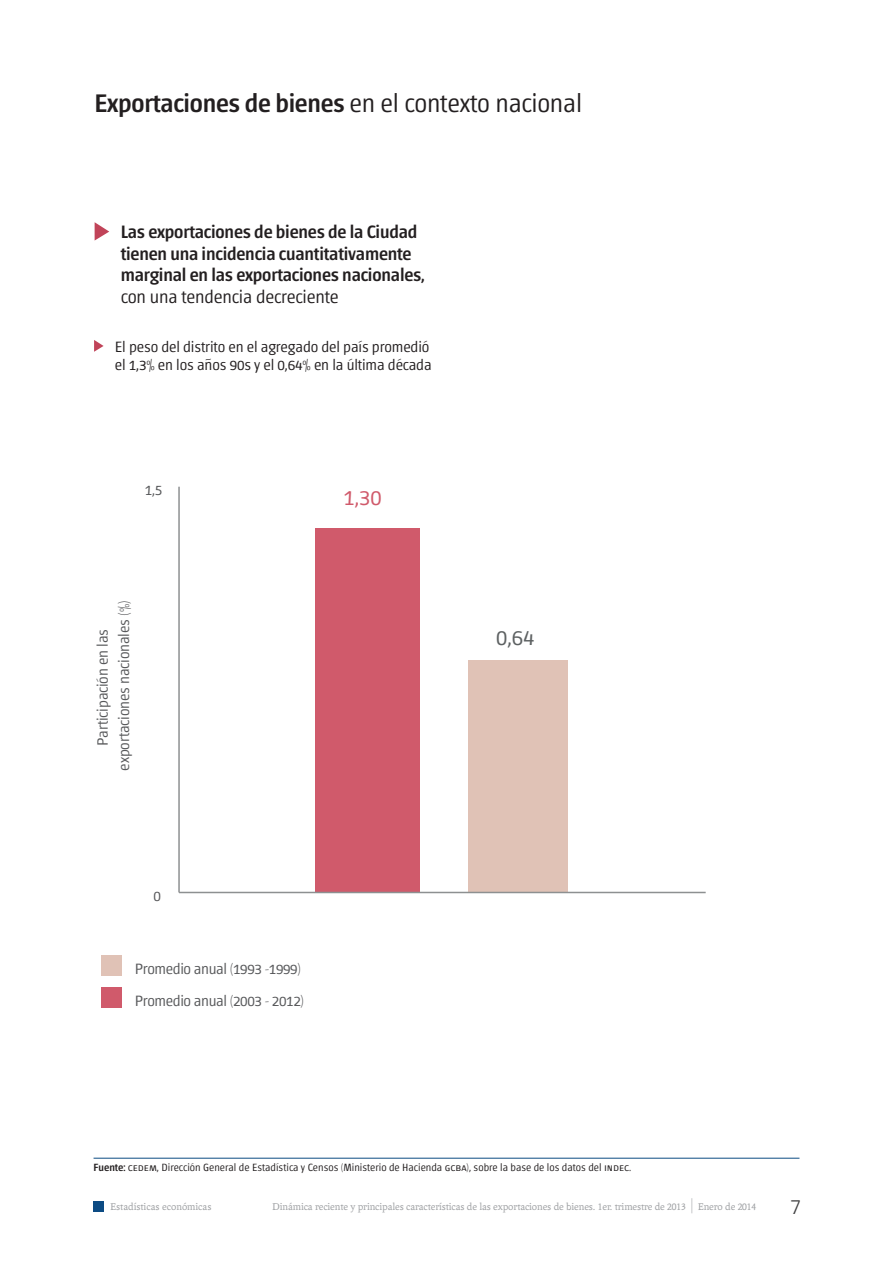
<style>
.page{position:relative;width:893px;height:1263px;background:#fff}
.page>*{position:absolute;margin:0;border:0;box-sizing:border-box;transform-origin:0 0}
.t1{font:500 25.5px "Chaco";letter-spacing:-.01em;color:#231f20}
.t2{font:300 22.5px "Chaco";color:#d05a6b}
.t3{font:300 22.5px "Chaco";color:#5d6162}
.t4{font:300 19.5px "Zurich BT";color:#3e3e3f}
.t5{font:500 18px/21.6px "Chaco";letter-spacing:-.01em;color:#231f20}
.t6{font:300 15px/21.5px "Chaco";letter-spacing:-.015em;color:#57585a;text-align:center}
.t7{font:300 15px/18px "Chaco";letter-spacing:-.01em;color:#231f20}
.t8{font:10.5px "Andralis ND Os F";letter-spacing:-.01em;color:#9d9fa2}
.Fuente{font:300 10.5px "Chaco";color:#231f20}
.s1{font-weight:300}
.s2{font-weight:500}
.s3{font-family:"Andralis NDSC"}
.s4{font-size:21px}
</style>
<div class="page">
<div style="left:94px;top:1201px;width:10px;height:10px;background:#0c4b83"></div>
<svg style="left:95px;top:222px;width:14px;height:19px"></svg>
<hr style="left:94px;top:1158px;width:705px;height:1px;background:#0c4b83">
<svg style="left:94px;top:340px;width:10px;height:12px"></svg>
<div style="left:102px;top:955px;width:20px;height:20px;background:#e0c2b6"></div>
<div style="left:102px;top:988px;width:20px;height:20px;background:#d05a6b"></div>
<div style="left:315px;top:528px;width:104px;height:364px;background:#d05a6b"></div>
<div style="left:468px;top:660px;width:99px;height:232px;background:#e0c2b6"></div>
<hr style="left:178px;top:487px;width:2px;height:405px;background:#8d9091">
<hr style="left:179px;top:892px;width:527px;height:1px;background:#8d9091">
<p class="t1" style="left:94px;top:91px;width:489px">Exportaciones de bienes <span class="s1">en el contexto nacional</span></p>
<p class="t5" style="left:121px;top:222px;width:306px">Las exportaciones de bienes de la Ciudad tienen una incidencia cuantitativamente marginal en las exportaciones nacionales, <span class="s1">con una tendencia decreciente</span></p>
<p class="t7" style="left:115px;top:339px;width:318px">El peso del distrito en el agregado del país promedió el 1,3% en los años 90s y el 0,64% en la última década</p>
<p class="t6" style="left:145px;top:480px;width:19px">1,5</p>
<p class="t6" style="left:93px;top:771px;width:171px;rotate:-90deg">Participación en las exportaciones nacionales (%)</p>
<p class="t2" style="left:343px;top:487px;width:40px">1,30</p>
<p class="t6" style="left:153px;top:886px;width:9px">0</p>
<p class="t6" style="left:135px;top:953px;width:171px;line-height:32.4px;text-align:left">Promedio anual (1993 -1999)<br>Promedio anual (2003 - 2012)</p>
<p class="t3" style="left:496px;top:627px;width:40px">0,64</p>
<p class="Fuente" style="left:94px;top:1163px;width:539px"><span class="s2">Fuente:</span> cedem, Dirección General de Estadística y Censos (Ministerio de Hacienda gcba), sobre la base de los datos del indec.</p>
<p class="t8" style="left:110px;top:1201px;width:103px">Estadísticas económicas</p>
<p class="t8" style="left:272px;top:1201px;width:486px">Dinámica reciente y principales características de las exportaciones de bienes. <span class="s3">1</span>er. trimestre de <span class="s3">2013</span> <span class="s4">|</span> Enero de <span class="s3">2014</span></p>
<p class="t4" style="left:790px;top:1195px;width:12px">7</p>
</div>
